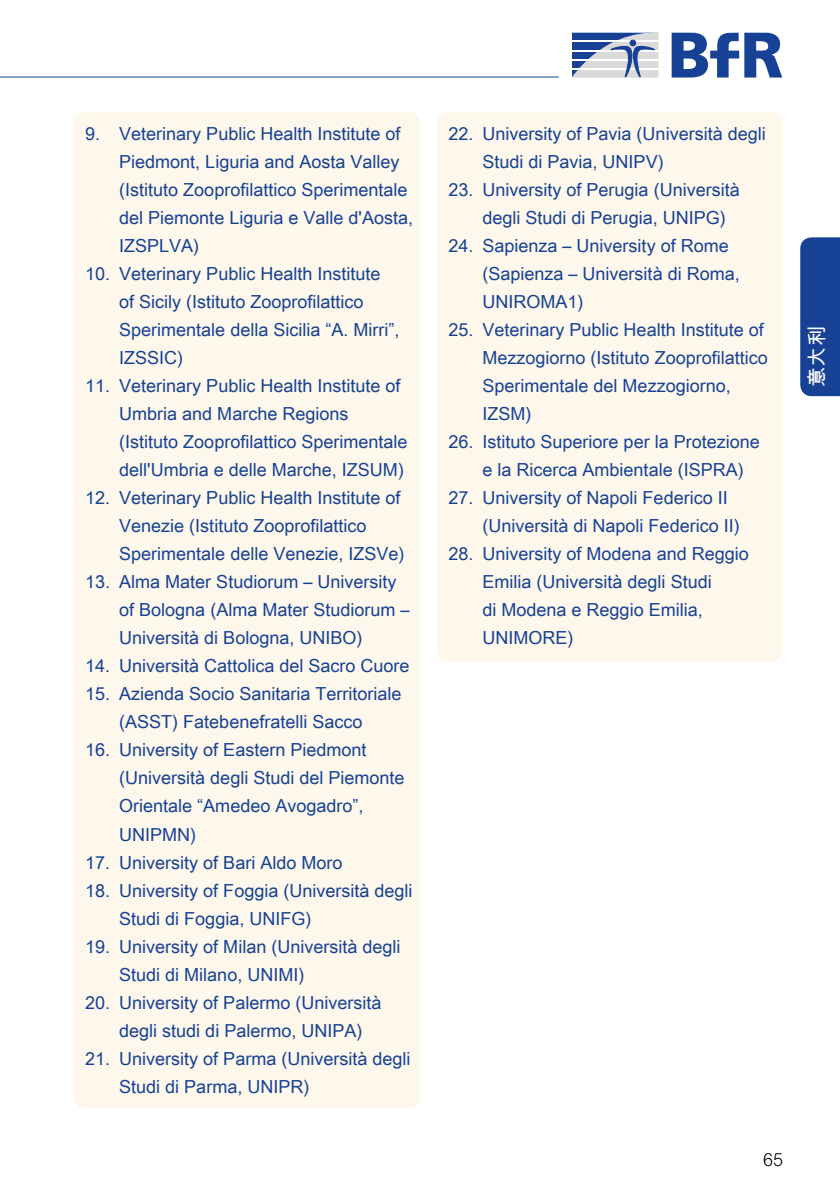
<style>
.page{position:relative;width:840px;height:1191px;background:#fff}
.page>*{position:absolute;margin:0;border:0;box-sizing:border-box;transform-origin:0 0}
.t1{font:20px "Arial Unicode MS";color:#fff}
.t2{font:18px/28px "Arial Unicode MS";color:#164194}
.t3{font:300 18px "Arial MT Pro";color:#000}
</style>
<div class="page">
<svg style="left:572px;top:33px;width:86px;height:45px"></svg>
<svg style="left:744px;top:33px;width:37px;height:45px"></svg>
<svg style="left:671px;top:33px;width:67px;height:45px"></svg>
<hr style="left:0;top:77px;width:558px;height:1px;background:#164194">
<div style="left:800px;top:237px;width:39px;height:159px;background:#164194"></div>
<div style="left:74px;top:112px;width:346px;height:996px;background:#fef7eb;border-radius:11px"></div>
<div style="left:437px;top:112px;width:345px;height:550px;background:#fef7eb;border-radius:11px"></div>
<p class="t2" style="left:119px;top:119px;width:295px;text-indent:-34px">9. Veterinary Public Health Institute of Piedmont, Liguria and Aosta Valley (Istituto Zooprofilattico Sperimentale del Piemonte Liguria e Valle d'Aosta, IZSPLVA)</p>
<p class="t2" style="left:119px;top:259px;width:282px;text-indent:-34px">10. Veterinary Public Health Institute of Sicily (Istituto Zooprofilattico<br>Sperimentale della Sicilia “A. Mirri”,<br>IZSSIC)</p>
<p class="t2" style="left:119px;top:371px;width:290px;text-indent:-34px">11. Veterinary Public Health Institute of Umbria and Marche Regions (Istituto Zooprofilattico Sperimentale dell'Umbria e delle Marche, IZSUM)</p>
<p class="t2" style="left:119px;top:483px;width:287px;text-indent:-34px">12. Veterinary Public Health Institute of<br>Venezie (Istituto Zooprofilattico<br>Sperimentale delle Venezie, IZSVe)</p>
<p class="t2" style="left:119px;top:567px;width:292px;text-indent:-34px">13. Alma Mater Studiorum – University of Bologna (Alma Mater Studiorum –<br>Università di Bologna, UNIBO)</p>
<p class="t2" style="left:85px;top:651px;width:326px">14. Università Cattolica del Sacro Cuore</p>
<p class="t2" style="left:85px;top:679px;width:318px;text-align:center">15. Azienda Socio Sanitaria Territoriale (ASST) Fatebenefratelli Sacco</p>
<p class="t2" style="left:119px;top:735px;width:287px;text-indent:-34px">16. University of Eastern Piedmont (Università degli Studi del Piemonte<br>Orientale “Amedeo Avogadro”,<br>UNIPMN)</p>
<p class="t2" style="left:85px;top:847px;width:259px">17. University of Bari Aldo Moro</p>
<p class="t2" style="left:119px;top:875px;width:295px;text-indent:-34px">18. University of Foggia (Università degli<br>Studi di Foggia, UNIFG)</p>
<p class="t2" style="left:119px;top:932px;width:283px;text-indent:-34px">19. University of Milan (Università degli<br>Studi di Milano, UNIMI)</p>
<p class="t2" style="left:119px;top:988px;width:264px;text-indent:-34px">20. University of Palermo (Università degli studi di Palermo, UNIPA)</p>
<p class="t2" style="left:119px;top:1044px;width:293px;text-indent:-34px">21. University of Parma (Università degli<br>Studi di Parma, UNIPR)</p>
<p class="t2" style="left:482px;top:119px;width:285px;text-indent:-34px">22. University of Pavia (Università degli<br>Studi di Pavia, UNIPV)</p>
<p class="t2" style="left:482px;top:175px;width:259px;text-indent:-34px">23. University of Perugia (Università degli Studi di Perugia, UNIPG)</p>
<p class="t2" style="left:482px;top:231px;width:259px;text-indent:-34px">24. Sapienza – University of Rome (Sapienza – Università di Roma,<br>UNIROMA1)</p>
<p class="t2" style="left:482px;top:315px;width:287px;text-indent:-34px">25. Veterinary Public Health Institute of<br>Mezzogiorno (Istituto Zooprofilattico<br>Sperimentale del Mezzogiorno,<br>IZSM)</p>
<p class="t2" style="left:482px;top:427px;width:279px;text-indent:-34px">26. Istituto Superiore per la Protezione e la Ricerca Ambientale (ISPRA)</p>
<p class="t2" style="left:482px;top:483px;width:259px;text-indent:-34px">27. University of Napoli Federico II (Università di Napoli Federico II)</p>
<p class="t2" style="left:482px;top:539px;width:268px;text-indent:-34px">28. University of Modena and Reggio<br>Emilia (Università degli Studi<br>di Modena e Reggio Emilia,<br>UNIMORE)</p>
<p class="t1" style="left:802px;top:386px;width:61px;rotate:-90deg">意大利</p>
<p class="t3" style="left:762px;top:1149px;width:22px">65</p>
</div>
